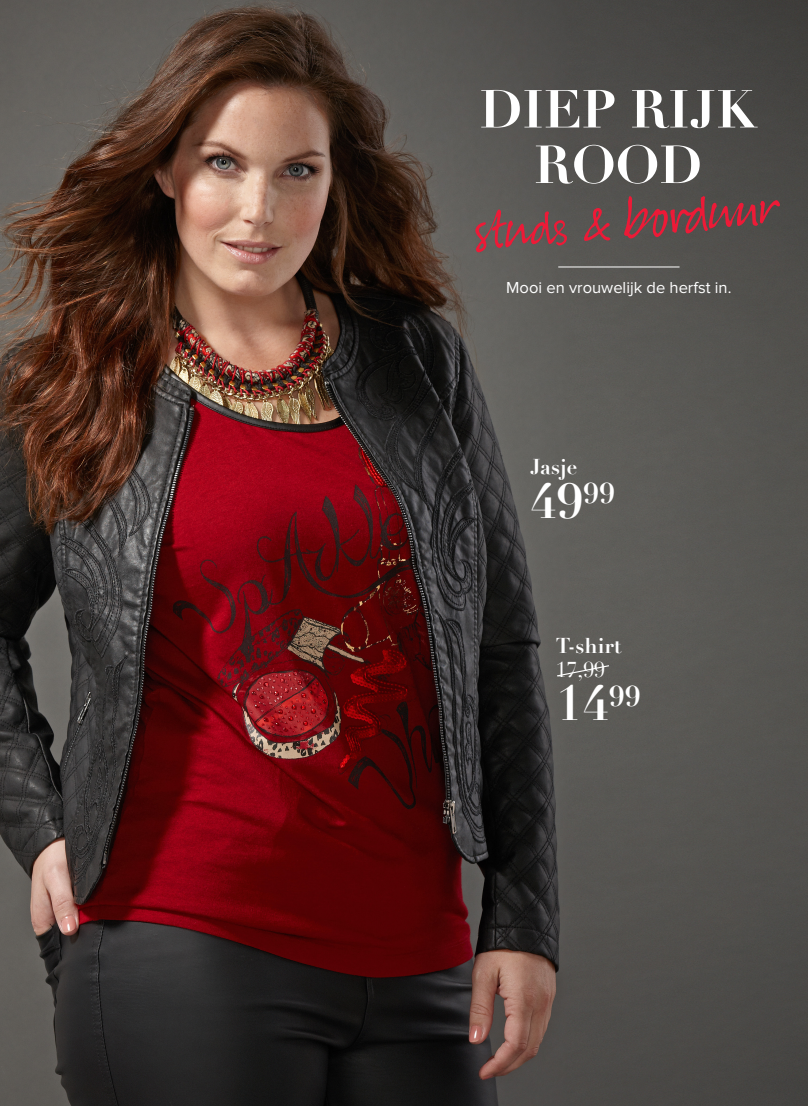
<style>
.page{position:relative;width:808px;height:1106px;background:#fff}
.page>*{position:absolute;margin:0;border:0;box-sizing:border-box;transform-origin:0 0}
.t1{font:69px "Suomi Hand Script";color:#ed1a37}
.t2{font:700 52.5px/55.5px "Didot";color:#fff;text-align:center}
.t3{font:700 48px "Didot";color:#fff}
.t4{font:700 21px "Didot";color:#fff}
.t5{font:21px "Didot";color:#fff}
.t6{font:16.5px "Proxima Nova";color:#fff}
</style>
<div class="page">
<img style="left:0;top:0;width:808px;height:1106px">
<hr style="left:558px;top:266px;width:121px;height:1px;background:#fff">
<svg style="left:556px;top:664px;width:54px;height:13px"></svg>
<p class="t2" style="left:480px;top:82px;width:279px">DIEP RIJK<br>ROOD</p>
<p class="t1" style="left:471px;top:197px;width:304px;rotate:-5deg">studs &amp; borduu r</p>
<p class="t6" style="left:506px;top:279px;width:227px">Mooi en vrouwelijk de herfst in.</p>
<p class="t4" style="left:530px;top:453px;width:49px">Jasje</p>
<p class="t3" style="left:530px;top:471px;width:87px">49<sup>99</sup></p>
<p class="t4" style="left:556px;top:632px;width:67px">T-shirt</p>
<p class="t5" style="left:556px;top:657px;width:51px">17,99</p>
<p class="t3" style="left:556px;top:673px;width:87px">14<sup>99</sup></p>
</div>
